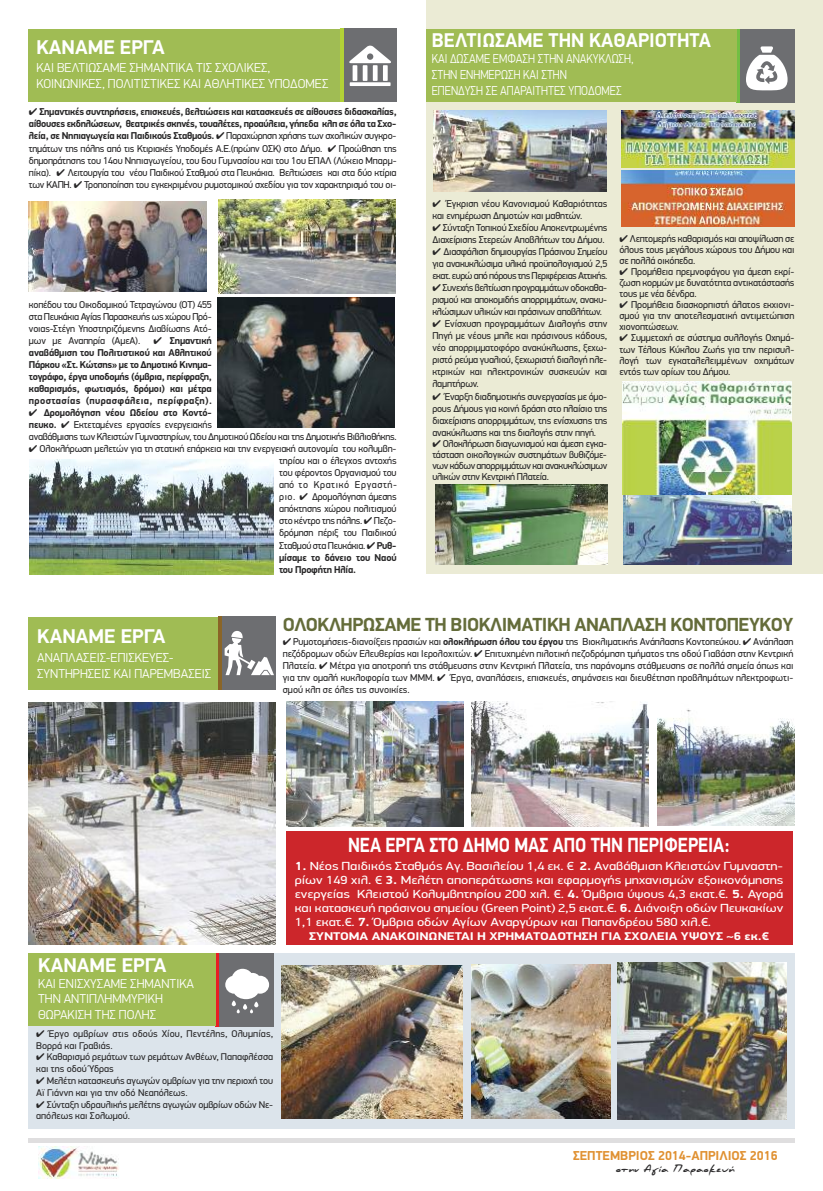
<style>
.page{position:relative;width:823px;height:1191px;background:#fff}
.page>*{position:absolute;margin:0;border:0;box-sizing:border-box;transform-origin:0 0}
.t1{font:700 20.6px "PF Din Display Pro";letter-spacing:-.005em;color:#fff;scale:.85 1}
.t2{font:700 20px "PF Din Display Pro";color:#fff}
.t3{font:700 20px "PF Din Display Pro";color:#fff;scale:.96 1}
.t4{font:700 19px "PF Din Display Pro";letter-spacing:-.025em;color:#646c3a}
.t5{font:300 13px/15.6px "PF Din Display Pro";color:#fff}
.t6{font:300 13px/15.8px "PF Din Display Pro";color:#fff;scale:.88 1}
.t7{font:700 13px "PF Din Display Pro";color:#e09132}
.t8{font:11.8px/14.1px "PF Din Display Pro";letter-spacing:-.005em;color:#fff;text-align:justify;scale:1.22 1}
.t9{font:700 11.2px "PF Din Display Pro";letter-spacing:-.005em;color:#fff;scale:1.22 1}
.t10{font:10px/12px "PF Din Display Pro";letter-spacing:-.015em;color:#272627;text-align:justify}
.t11{font:700 10px/12px "PF Din Display Pro";letter-spacing:.035em;color:#272627;text-align:justify}
.t12{font:900 10px "PF Scandal Pro";letter-spacing:-.025em;color:#272627}
.t13{font:9.8px/11.8px "PF Din Display Pro";color:#272627}
.s1{font-weight:700}
</style>
<div class="page">
<div style="left:340px;top:29px;width:56px;height:73px;background:#6d6e71"></div>
<svg style="left:339px;top:29px;width:4px;height:73px"></svg>
<div style="left:352px;top:65px;width:5px;height:16px;background:#fff"></div>
<svg style="left:349px;top:82px;width:41px;height:4px"></svg>
<div style="left:362px;top:65px;width:5px;height:16px;background:#fff"></div>
<hr style="left:383px;top:65px;width:4px;height:16px;background:#fff">
<svg style="left:349px;top:46px;width:41px;height:17px"></svg>
<div style="left:372px;top:65px;width:5px;height:16px;background:#fff"></div>
<div style="left:218px;top:616px;width:58px;height:73px;background:#6d6e71"></div>
<hr style="left:218px;top:616px;width:3px;height:73px;background:#8a6527">
<svg style="left:224px;top:631px;width:50px;height:44px"></svg>
<div style="left:426px;top:0;width:396px;height:573px;background:#ebebd5"></div>
<img style="left:218px;top:298px;width:176px;height:129px">
<img style="left:218px;top:199px;width:177px;height:94px">
<img style="left:29px;top:459px;width:244px;height:115px">
<img style="left:28px;top:201px;width:178px;height:91px">
<div style="left:735px;top:29px;width:58px;height:73px;background:#6d6e71"></div>
<hr style="left:735px;top:29px;width:3px;height:73px;background:#72bf43">
<svg style="left:746px;top:46px;width:41px;height:44px"></svg>
<img style="left:435px;top:485px;width:171px;height:80px">
<img style="left:623px;top:495px;width:168px;height:70px">
<div style="left:286px;top:831px;width:506px;height:114px;background:#cc262b"></div>
<hr style="left:28px;top:1138px;width:765px;height:4px;background:#dfdedf">
<img style="left:38px;top:1146px;width:81px;height:32px">
<img style="left:28px;top:702px;width:247px;height:242px">
<img style="left:286px;top:701px;width:177px;height:125px">
<img style="left:471px;top:702px;width:177px;height:124px">
<img style="left:657px;top:709px;width:137px;height:116px">
<div style="left:28px;top:952px;width:765px;height:176px;background:#dce4eb"></div>
<div style="left:216px;top:953px;width:57px;height:73px;background:#6d6e71"></div>
<hr style="left:215px;top:953px;width:4px;height:73px;background:#e81e24">
<svg style="left:225px;top:968px;width:44px;height:45px"></svg>
<img style="left:471px;top:964px;width:138px;height:154px">
<img style="left:617px;top:963px;width:168px;height:156px">
<img style="left:281px;top:965px;width:181px;height:153px">
<div style="left:28px;top:29px;width:311px;height:73px;background:#a0bc54"></div>
<div style="left:28px;top:616px;width:190px;height:73px;background:#a0bc54"></div>
<div style="left:28px;top:953px;width:188px;height:73px;background:#a0bc54"></div>
<div style="left:426px;top:29px;width:310px;height:73px;background:#a0bc54"></div>
<img style="left:433px;top:111px;width:172px;height:80px">
<img style="left:621px;top:111px;width:172px;height:56px">
<img style="left:621px;top:170px;width:172px;height:57px">
<img style="left:622px;top:381px;width:169px;height:114px">
<h2 class="t2" style="left:36px;top:40px;width:130px">ΚΑΝΑΜΕ ΕΡΓΑ</h2>
<h3 class="t5" style="left:36px;top:61px;width:293px">ΚΑΙ ΒΕΛΤΙΩΣΑΜΕ ΣΗΜΑΝΤΙΚΑ ΤΙΣ ΣΧΟΛΙΚΕΣ,<br>ΚΟΙΝΩΝΙΚΕΣ, ΠΟΛΙΤΙΣΤΙΚΕΣ ΚΑΙ ΑΘΛΗΤΙΚΕΣ ΥΠΟΔΟΜΕΣ</h3>
<p class="t10" style="left:29px;top:107px;width:369px">✔ <span class="s1">Σημαντικές συντηρήσεις, επισκευές, βελτιώσεις και κατασκευές σε αίθουσες διδασκαλίας, αίθουσες εκδηλώσεων, θεατρικές σκηνές, τουαλέτες, προαύλεια, γήπεδα κλπ σε όλα τα Σχο&shy;λεία, σε Νηπιαγωγεία και Παιδικούς Σταθμούς.</span> ✔ Παραχώρηση χρήσης των σχολικών συγκρο&shy;τημάτων της πόλης από τις Κτιριακές Υποδομές Α.Ε.(πρώην ΟΣΚ) στο Δήμο. ✔ Προώθηση της δημοπράτησης του 14ου Νηπιαγωγείου, του 6ου Γυμνασίου και του 1ου ΕΠΑΛ (Λύκειο Μπαρμ&shy;πίκα). ✔ Λειτουργία του νέου Παιδικού Σταθμού στα Πευκάκια. Βελτιώσεις και στα δύο κτίρια των ΚΑΠΗ. ✔ Τροποποίηση του εγκεκριμένου ρυμοτομικού σχεδίου για τον χαρακτηρισμό του οι-</p>
<p class="t10" style="left:29px;top:299px;width:184px">κοπέδου του Οικοδομικού Τετραγώνου (ΟΤ) 455 στα Πευκάκια Αγίας Παρασκευής ως χώρου Πρό&shy;νοιας-Στέγη Υποστηριζόμενης Διαβίωσης Ατό&shy;μων με Αναπηρία (ΑμεΑ).</p>
<p class="t11" style="left:29px;top:335px;width:184px;text-indent:125px">✔ Σημαντική αναβάθμιση του Πολιτιστικού και Αθλητικού Πάρκου «Στ. Κώτσης» με το Δημοτικό Κινημα&shy;τογράφο, έργα υποδομής (όμβρια, περίφραξη, καθαρισμός, φωτισμός, δρόμοι) και μέτρα προστασίας (πυρασφάλεια, περίφραξη).</p>
<p class="t10" style="left:29px;top:407px;width:369px;text-align:left">✔ <span class="s1">Δρομολόγηση νέου Ωδείου στο Κοντό-<br>πευκο.</span> ✔ Εκτεταμένες εργασίες ενεργειακής<br>αναβάθμισης των Κλειστών Γυμναστηρίων, του Δημοτικού Ωδείου και της Δημοτικής Βιβλιοθήκης.</p>
<p class="t10" style="left:279px;top:444px;width:119px;text-indent:-250px">✔ Ολοκλήρωση μελετών για τη στατική επάρκεια και την ενεργειακή αυτονομία του κολυμβη&shy;τηρίου και ο έλεγχος αντοχής του φέροντος Οργανισμού του από το Κρατικό Εργαστή&shy;ριο. ✔ Δρομολόγηση άμεσης απόκτησης χώρου πολιτισμού στο κέντρο της πόλης. ✔ Πεζο&shy;δρόμηση πέριξ του Παιδικού Σταθμού στα Πευκάκια. ✔ <span class="s1">Ρυθ&shy;μίσαμε το δάνειο του Ναού του Προφήτη Ηλία.</span></p>
<h2 class="t3" style="left:431px;top:33px;width:292px">ΒΕΛΤΙΩΣΑΜΕ ΤΗΝ ΚΑΘΑΡΙΟΤΗΤΑ</h2>
<h3 class="t6" style="left:431px;top:52px;width:231px">ΚΑΙ ΔΩΣΑΜΕ ΕΜΦΑΣΗ ΣΤΗΝ ΑΝΑΚΥΚΛΩΣΗ,<br>ΣΤΗΝ ΕΝΗΜΕΡΩΣΗ ΚΑΙ ΣΤΗΝ<br>ΕΠΕΝΔΥΣΗ ΣΕ ΑΠΑΡΑΙΤΗΤΕΣ ΥΠΟΔΟΜΕΣ</h3>
<p class="t10" style="left:432px;top:198px;width:176px">✔ Έγκριση νέου Κανονισμού Καθαριότητας και ενημέρωση Δημοτών και μαθητών.</p>
<p class="t10" style="left:432px;top:223px;width:176px">✔ Σύνταξη Τοπικού Σχεδίου Αποκεντρωμένης<br>Διαχείρισης Στερεών Αποβλήτων του Δήμου.</p>
<p class="t10" style="left:432px;top:247px;width:176px">✔ Διασφάλιση δημιουργίας Πράσινου Σημείου για ανακυκλώσιμα υλικά προϋπολογισμού 2,5 εκατ. ευρώ από πόρους της Περιφέρειας Αττικής.</p>
<p class="t10" style="left:432px;top:283px;width:176px">✔ Συνεχής βελτίωση προγραμμάτων οδοκαθα&shy;ρισμού και αποκομιδής απορριμμάτων, ανακυ&shy;κλώσιμων υλικών και πράσινων αποβλήτων.</p>
<p class="t10" style="left:432px;top:319px;width:176px">✔ Ενίσχυση προγραμμάτων Διαλογής στην Πηγή με νέους μπλε και πράσινους κάδους, νέο απορριμματοφόρο ανακύκλωσης, ξεχω&shy;ριστό ρεύμα γυαλιού, ξεχωριστή διαλογή ηλε&shy;κτρικών και ηλεκτρονικών συσκευών και λαμπτήρων.</p>
<p class="t10" style="left:432px;top:391px;width:176px">✔ Έναρξη διαδημοτικής συνεργασίας με όμο&shy;ρους Δήμους για κοινή δράση στο πλαίσιο της διαχείρισης απορριμμάτων, της ενίσχυσης της ανακύκλωσης και της διαλογής στην πηγή.</p>
<p class="t10" style="left:432px;top:438px;width:176px;line-height:11px">✔ Ολοκλήρωση διαγωνισμού και άμεση εγκα&shy;τάσταση οικολογικών συστημάτων βυθιζόμε&shy;νων κάδων απορριμμάτων και ανακυκλώσιμων υλικών στην Κεντρική Πλατεία.</p>
<p class="t10" style="left:619px;top:234px;width:176px;line-height:11px">✔ Λεπτομερής καθαρισμός και αποψίλωση σε όλους τους μεγάλους χώρους του Δήμου και σε πολλά οικόπεδα.</p>
<p class="t10" style="left:619px;top:267px;width:176px;line-height:11px">✔ Προμήθεια πρεμνοφάγου για άμεση εκρί&shy;ζωση κορμών με δυνατότητα αντικατάστασής τους με νέα δένδρα.</p>
<p class="t10" style="left:619px;top:300px;width:176px;line-height:11px">✔ Προμήθεια διασκορπιστή άλατος εκχιονι&shy;σμού για την αποτελεσματική αντιμετώπιση χιονοπτώσεων.</p>
<p class="t10" style="left:619px;top:333px;width:176px;line-height:11px">✔ Συμμετοχή σε σύστημα συλλογής Οχημά&shy;των Τέλους Κύκλου Ζωής για την περισυλ&shy;λογή των εγκαταλελειμμένων οχημάτων εντός των ορίων του Δήμου.</p>
<h2 class="t2" style="left:37px;top:629px;width:130px">ΚΑΝΑΜΕ ΕΡΓΑ</h2>
<h3 class="t5" style="left:37px;top:651px;width:175px">ΑΝΑΠΛΑΣΕΙΣ-ΕΠΙΣΚΕΥΕΣ-<br>ΣΥΝΤΗΡΗΣΕΙΣ ΚΑΙ ΠΑΡΕΜΒΑΣΕΙΣ</h3>
<h3 class="t4" style="left:282px;top:617px;width:512px">ΟΛΟΚΛΗΡΩΣΑΜΕ ΤΗ ΒΙΟΚΛΙΜΑΤΙΚΗ ΑΝΑΠΛΑΣΗ ΚΟΝΤΟΠΕΥΚΟΥ</h3>
<p class="t10" style="left:282px;top:636px;width:512px">✔ Ρυμοτομήσεις-διανοίξεις πρασιών και <span class="s1">ολοκλήρωση όλου του έργου</span> της Βιοκλιματικής Ανάπλασης Κοντοπεύκου. ✔ Ανάπλαση πεζόδρομων οδών Ελευθερίας και Ιερολοχιτών. ✔ Επιτυχημένη πιλοτική πεζοδρόμηση τμήματος της οδού Γιαβάση στην Κεντρική Πλατεία. ✔ Μέτρα για αποτροπή της στάθμευσης στην Κεντρική Πλατεία, της παράνομης στάθμευσης σε πολλά σημεία όπως και για την ομαλή κυκλοφορία των ΜΜΜ. ✔ Έργα, αναπλάσεις, επισκευές, σημάνσεις και διευθέτηση προβλημάτων ηλεκτροφωτι&shy;σμού κλπ σε όλες τις συνοικίες.</p>
<h2 class="t2" style="left:38px;top:958px;width:130px">ΚΑΝΑΜΕ ΕΡΓΑ</h2>
<h3 class="t5" style="left:38px;top:977px;width:157px">ΚΑΙ ΕΝΙΣΧΥΣΑΜΕ ΣΗΜΑΝΤΙΚΑ<br>TΗN ΑΝΤΙΠΛΗΜΜΥΡΙΚΗ<br>ΘΩΡΑΚΙΣΗ ΤΗΣ ΠΟΛΗΣ</h3>
<p class="t13" style="left:36px;top:1028px;width:238px">✔ Έργο ομβρίων στις οδούς Χίου, Πεντέλης, Ολυμπίας,<br>Βορρά και Γραβιάς.</p>
<p class="t13" style="left:36px;top:1052px;width:238px">✔ Καθαρισμό ρεμάτων των ρεμάτων Ανθέων, Παπαφλέσσα και της οδού Ύδρας</p>
<p class="t13" style="left:36px;top:1075px;width:238px">✔ Μελέτη κατασκευής αγωγών ομβρίων για την περιοχή του<br>Αϊ Γιάννη και για την οδό Νεαπόλεως.</p>
<p class="t13" style="left:36px;top:1099px;width:238px">✔ Σύνταξη υδραυλικής μελέτης αγωγών ομβρίων οδών Νε&shy;απόλεως και Σολωμού.</p>
<h1 class="t1" style="left:348px;top:838px;width:450px">ΝΕΑ ΕΡΓΑ ΣΤΟ ΔΗΜΟ ΜΑΣ ΑΠΟ ΤΗΝ ΠΕΡΙΦΕΡΕΙΑ:</h1>
<p class="t8" style="left:295px;top:860px;width:401px"><span class="s1">1.</span> Νέος Παιδικός Σταθμός Aγ. Βασιλείου 1,4 εκ. € <span class="s1">2.</span> Αναβάθμιση Κλειστών Γυμναστη&shy;ρίων 149 χιλ. € <span class="s1">3.</span> Μελέτη αποπεράτωσης και εφαρμογής μηχανισμών εξοικονόμησης ενεργείας Κλειστού Κολυμβητηρίου 200 χιλ. €. <span class="s1">4.</span> Όμβρια ύψους 4,3 εκατ.€. <span class="s1">5.</span> Αγορά και κατασκευή πράσινου σημείου (Green Point) 2,5 εκατ.€. <span class="s1">6.</span> Διάνοιξη οδών Πευκακίων 1,1 εκατ.€. <span class="s1">7.</span> Όμβρια οδών Αγίων Αναργύρων και Παπανδρέου 580 χιλ.€.</p>
<p class="t9" style="left:309px;top:932px;width:378px">ΣΥΝΤΟΜΑ ΑΝΑΚΟΙΝΩΝΕΤΑΙ Η ΧΡΗΜΑΤΟΔΟΤΗΣΗ ΓΙΑ ΣΧΟΛΕΙΑ ΥΨΟΥΣ ~6 εκ.€</p>
<h3 class="t7" style="left:572px;top:1151px;width:206px">ΣΕΠΤΕΜΒΡΙΟΣ 2014-ΑΠΡΙΛΙΟΣ 2016</h3>
<p class="t12" style="left:615px;top:1163px;width:120px">στην Αγία Παρασκευή</p>
</div>
